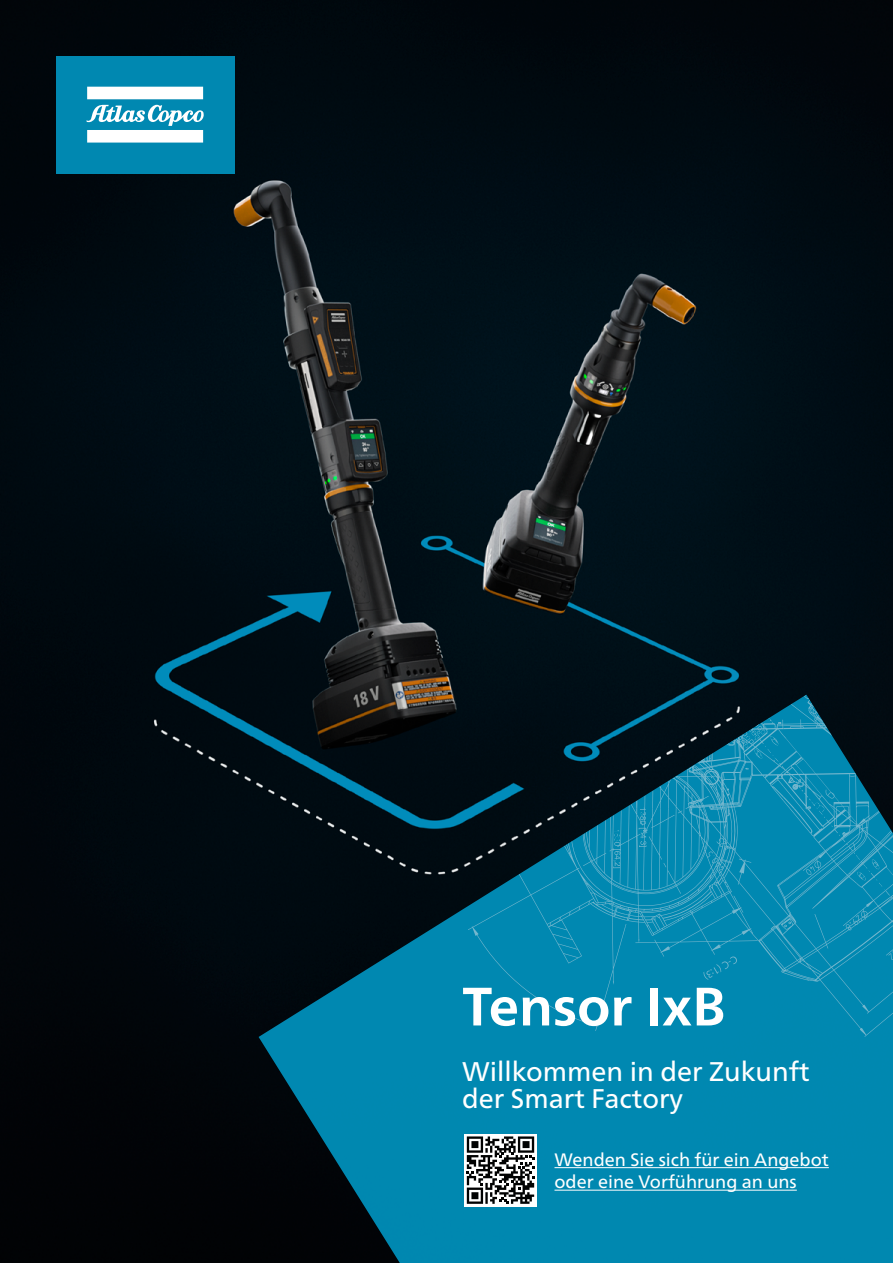
<style>
.page{position:relative;width:893px;height:1263px;background:#fff}
.page>*{position:absolute;margin:0;border:0;box-sizing:border-box;transform-origin:0 0}
.t1{font:700 54px "Neue Frutiger World";color:#fff}
.t2{font:27px/27px "Neue Frutiger World";color:#fff}
.t3{font:18px/22.5px "Neue Frutiger World";color:#fff}
</style>
<div class="page">
<img style="left:0;top:0;width:893px;height:1263px">
<svg style="left:259px;top:695px;width:634px;height:568px;background:#015c77"></svg>
<svg style="left:625px;top:695px;width:244px;height:25px;background:#02212f"></svg>
<svg style="left:468px;top:720px;width:425px;height:317px;background:#055e7a"></svg>
<svg style="left:480px;top:809px;width:413px;height:164px;background:#097fa3"></svg>
<img style="left:751px;top:718px;width:22px;height:17px">
<img style="left:711px;top:777px;width:3px;height:79px">
<img style="left:614px;top:812px;width:29px;height:29px">
<img style="left:811px;top:801px;width:44px;height:53px">
<img style="left:856px;top:855px;width:29px;height:35px">
<div style="left:56px;top:56px;width:178px;height:117px;background:#0088b1"></div>
<svg style="left:87px;top:87px;width:116px;height:12px"></svg>
<svg style="left:87px;top:105px;width:117px;height:38px"></svg>
<svg style="left:464px;top:1134px;width:72px;height:72px"></svg>
<svg style="left:467px;top:1136px;width:67px;height:68px"></svg>
<hr style="left:554px;top:1167px;width:275px;height:1px;background:#fff">
<hr style="left:554px;top:1190px;width:243px;height:1px;background:#fff">
<h1 class="t1" style="left:462px;top:959px;width:265px">Tensor IxB</h1>
<h2 class="t2" style="left:462px;top:1058px;width:349px">Willkommen in der Zukunft der Smart Factory</h2>
<p class="t3" style="left:554px;top:1149px;width:276px">Wenden Sie sich für ein Angebot oder eine Vorführung an uns</p>
</div>
